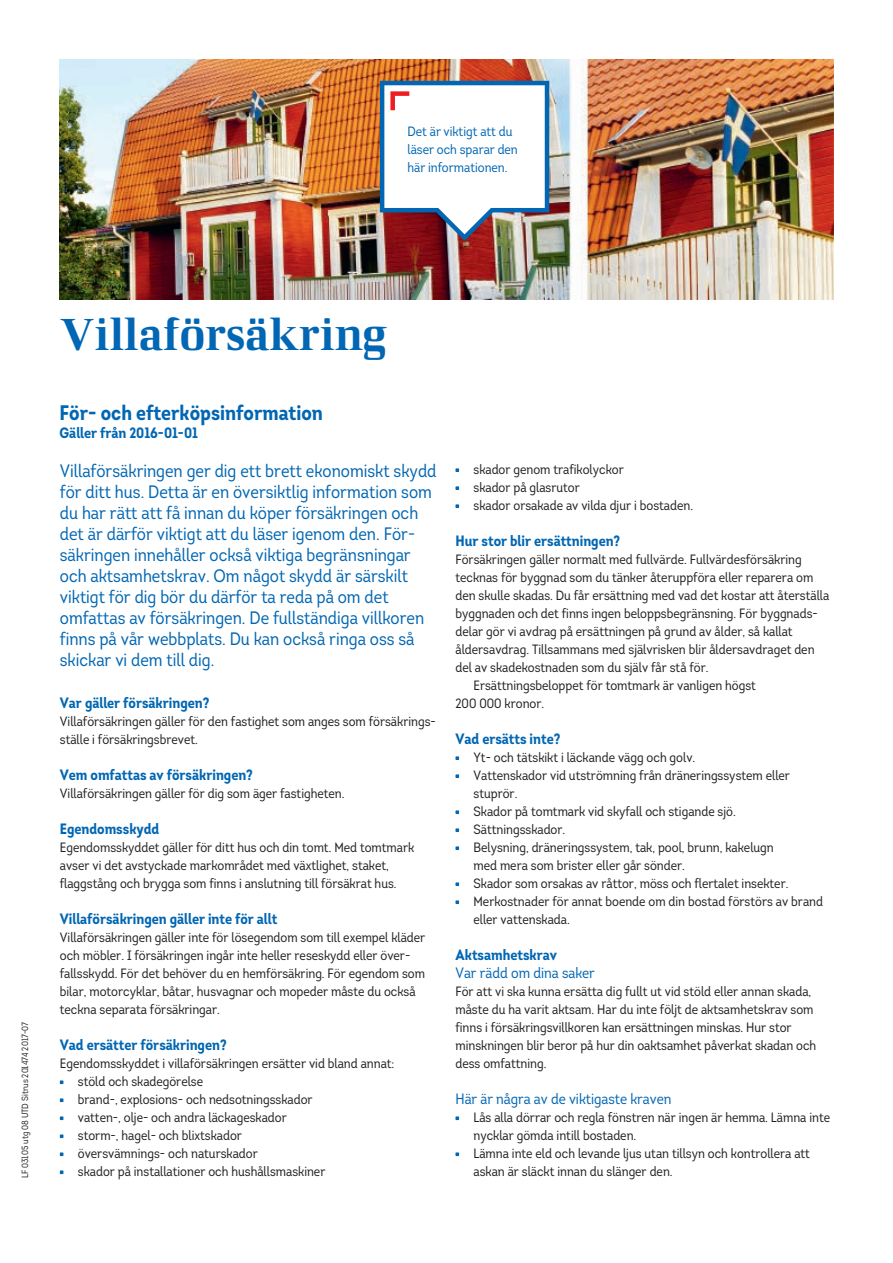
<style>
.page{position:relative;width:893px;height:1263px;background:#fff}
.page>*{position:absolute;margin:0;border:0;box-sizing:border-box;transform-origin:0 0}
.t1{font:45px "LF Rubrik";color:#0166b3}
.t2{font:700 21px "Intro Cond";color:#0166b3}
.t3{font:18px/21px "Intro Cond";color:#0166b3}
.t4{font:700 15px "Intro Cond";color:#0166b3}
.t5{font:15px "Intro Cond";color:#0166b3}
.t6{font:13.5px/18px "Intro Cond";color:#231f20}
.t7{font:13.5px/18px "Intro Cond";color:#0166b3}
.t8{font:9px "Intro Cond";color:#231f20}
</style>
<div class="page">
<svg style="left:60px;top:1080px;width:3px;height:4px"></svg>
<svg style="left:60px;top:1098px;width:3px;height:4px"></svg>
<svg style="left:60px;top:1116px;width:3px;height:4px"></svg>
<svg style="left:60px;top:1134px;width:3px;height:4px"></svg>
<svg style="left:60px;top:1152px;width:3px;height:4px"></svg>
<svg style="left:60px;top:1170px;width:3px;height:4px"></svg>
<svg style="left:455px;top:468px;width:4px;height:4px"></svg>
<svg style="left:455px;top:486px;width:4px;height:4px"></svg>
<svg style="left:455px;top:504px;width:4px;height:4px"></svg>
<svg style="left:455px;top:756px;width:4px;height:4px"></svg>
<svg style="left:455px;top:774px;width:4px;height:4px"></svg>
<svg style="left:455px;top:810px;width:4px;height:4px"></svg>
<svg style="left:455px;top:828px;width:4px;height:4px"></svg>
<svg style="left:455px;top:846px;width:4px;height:4px"></svg>
<svg style="left:455px;top:882px;width:4px;height:4px"></svg>
<svg style="left:455px;top:900px;width:4px;height:4px"></svg>
<svg style="left:455px;top:1116px;width:4px;height:4px"></svg>
<svg style="left:455px;top:1152px;width:4px;height:4px"></svg>
<img style="left:60px;top:60px;width:773px;height:240px">
<svg style="left:380px;top:81px;width:169px;height:160px"></svg>
<p class="t7" style="left:407px;top:122px;width:112px">Det är viktigt att du läser och sparar den här informationen.</p>
<p class="t8" style="left:19px;top:1178px;width:158px;rotate:-90deg">LF 03105 utg 08 UTD Sitrus 201474 2017-07</p>
<h1 class="t1" style="left:60px;top:307px;width:329px">Villaförsäkring</h1>
<h2 class="t2" style="left:60px;top:399px;width:265px">För- och efterköpsinformation</h2>
<p class="t4" style="left:60px;top:423px;width:140px">Gäller från 2016-01-01</p>
<p class="t3" style="left:60px;top:460px;width:378px">Villaförsäkringen ger dig ett brett ekonomiskt skydd för ditt hus. Detta är en översiktlig information som du har rätt att få innan du köper försäkringen och det är därför viktigt att du läser igenom den. För&shy;säkringen innehåller också viktiga begränsningar och aktsamhetskrav. Om något skydd är särskilt viktigt för dig bör du därför ta reda på om det omfattas av försäkringen. De fullständiga villkoren finns på vår webbplats. Du kan också ringa oss så skickar vi dem till dig.</p>
<p class="t4" style="left:60px;top:693px;width:151px">Var gäller försäkringen?</p>
<p class="t6" style="left:60px;top:712px;width:377px">Villaförsäkringen gäller för den fastighet som anges som försäkrings&shy;ställe i försäkringsbrevet.</p>
<p class="t4" style="left:60px;top:765px;width:195px">Vem omfattas av försäkringen?</p>
<p class="t6" style="left:60px;top:784px;width:286px">Villaförsäkringen gäller för dig som äger fastigheten.</p>
<p class="t4" style="left:60px;top:819px;width:101px">Egendomsskydd</p>
<p class="t6" style="left:60px;top:838px;width:356px">Egendomsskyddet gäller för ditt hus och din tomt. Med tomtmark avser vi det avstyckade markområdet med växtlighet, staket, flaggstång och brygga som finns i anslutning till försäkrat hus.</p>
<p class="t4" style="left:60px;top:909px;width:219px">Villaförsäkringen gäller inte för allt</p>
<p class="t6" style="left:60px;top:928px;width:367px">Villaförsäkringen gäller inte för lösegendom som till exempel kläder och möbler. I försäkringen ingår inte heller reseskydd eller över&shy;fallsskydd. För det behöver du en hemförsäkring. För egendom som bilar, motorcyklar, båtar, husvagnar och mopeder måste du också teckna separata försäkringar.</p>
<p class="t4" style="left:60px;top:1035px;width:168px">Vad ersätter försäkringen?</p>
<p class="t6" style="left:78px;top:1054px;width:318px;text-indent:-18px">Egendomsskyddet i villaförsäkringen ersätter vid bland annat: stöld och skadegörelse<br>brand-, explosions- och nedsotningsskador<br>vatten-, olje- och andra läckageskador<br>storm-, hagel- och blixtskador<br>översvämnings- och naturskador<br>skador på installationer och hushållsmaskiner</p>
<p class="t6" style="left:473px;top:460px;width:221px">skador genom trafikolyckor<br>skador på glasrutor<br>skador orsakade av vilda djur i bostaden.</p>
<p class="t4" style="left:455px;top:531px;width:166px">Hur stor blir ersättningen?</p>
<p class="t6" style="left:455px;top:550px;width:348px">Försäkringen gäller normalt med fullvärde. Fullvärdesförsäkring</p>
<p class="t6" style="left:455px;top:568px;width:359px">tecknas för byggnad som du tänker återuppföra eller reparera om</p>
<p class="t6" style="left:455px;top:586px;width:375px">den skulle skadas. Du får ersättning med vad det kostar att återställa</p>
<p class="t6" style="left:455px;top:604px;width:364px">byggnaden och det finns ingen beloppsbegränsning. För byggnads-</p>
<p class="t6" style="left:455px;top:622px;width:339px">delar gör vi avdrag på ersättningen på grund av ålder, så kallat</p>
<p class="t6" style="left:455px;top:640px;width:361px">åldersavdrag. Tillsammans med självrisken blir åldersavdraget den</p>
<p class="t6" style="left:455px;top:658px;width:255px">del av skadekostnaden som du själv får stå för.</p>
<p class="t6" style="left:473px;top:676px;width:284px">Ersättningsbeloppet för tomtmark är vanligen högst</p>
<p class="t6" style="left:455px;top:694px;width:90px">200 000 kronor.</p>
<p class="t4" style="left:455px;top:729px;width:106px">Vad ersätts inte?</p>
<p class="t6" style="left:473px;top:748px;width:351px">Yt- och tätskikt i läckande vägg och golv.<br>Vattenskador vid utströmning från dräneringssystem eller stuprör.<br>Skador på tomtmark vid skyfall och stigande sjö.<br>Sättningsskador.<br>Belysning, dräneringssystem, tak, pool, brunn, kakelugn<br>med mera som brister eller går sönder.<br>Skador som orsakas av råttor, möss och flertalet insekter.<br>Merkostnader för annat boende om din bostad förstörs av brand eller vattenskada.</p>
<p class="t4" style="left:455px;top:945px;width:103px">Aktsamhetskrav</p>
<p class="t5" style="left:455px;top:963px;width:141px">Var rädd om dina saker</p>
<p class="t6" style="left:455px;top:982px;width:362px">För att vi ska kunna ersätta dig fullt ut vid stöld eller annan skada, måste du ha varit aktsam. Har du inte följt de aktsamhetskrav som finns i försäkringsvillkoren kan ersättningen minskas. Hur stor minskningen blir beror på hur din oaktsamhet påverkat skadan och dess omfattning.</p>
<p class="t5" style="left:455px;top:1089px;width:217px">Här är några av de viktigaste kraven</p>
<p class="t6" style="left:473px;top:1108px;width:358px">Lås alla dörrar och regla fönstren när ingen är hemma. Lämna inte nycklar gömda intill bostaden.<br>Lämna inte eld och levande ljus utan tillsyn och kontrollera att askan är släckt innan du slänger den.</p>
</div>
